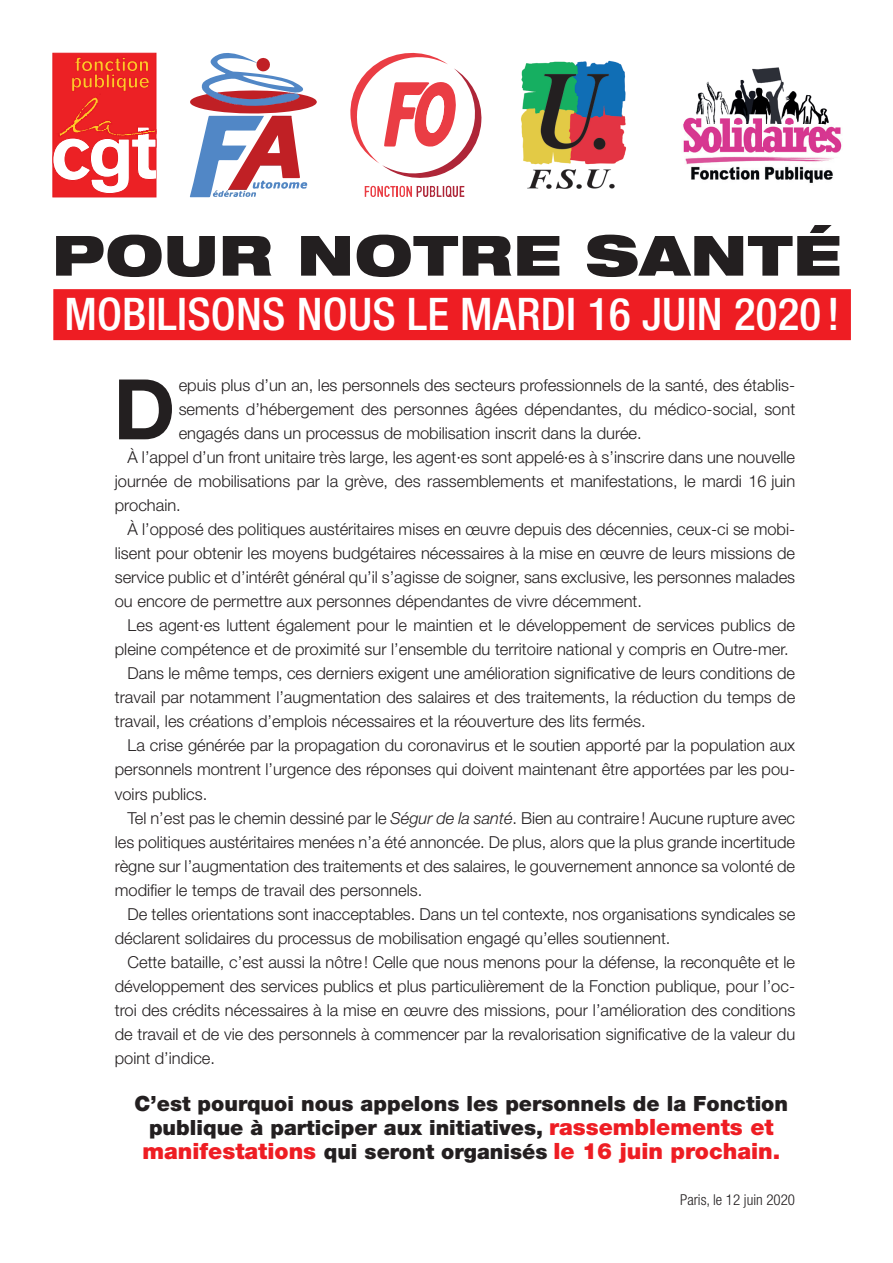
<style>
.page{position:relative;width:893px;height:1263px;background:#fff}
.page>*{position:absolute;margin:0;border:0;box-sizing:border-box;transform-origin:0 0}
.t1{font:700 83.7px "Helvetica Neue LT Std";color:#231f20}
.t2{font:900 expanded 55.5px "Helvetica Neue LT Std";letter-spacing:.02em;color:#231f20}
.t3{font:500 condensed 45px "Helvetica Neue LT Std";letter-spacing:.005em;color:#fff}
.t4{font:900 22.5px "Helvetica Neue LT Std";color:#ee1d23}
.t5{font:900 21px/24px "Helvetica Neue LT Std";color:#231f20;text-align:center}
.t6{font:300 16.5px "Helvetica Neue LT Std";color:#231f20}
.t7{font:300 condensed 15px "Helvetica Neue LT Std";color:#231f20}
.s1{font-style:italic}
.s2{font-size:22.5px;color:#ee1d23}
.s3{font-size:21px;color:#231f20}
</style>
<div class="page">
<svg style="left:190px;top:53px;width:127px;height:144px"></svg>
<div style="left:53px;top:53px;width:103px;height:144px;background:#ec2125"></div>
<svg style="left:52px;top:57px;width:105px;height:137px"></svg>
<svg style="left:350px;top:52px;width:132px;height:146px"></svg>
<img style="left:521px;top:60px;width:105px;height:129px">
<img style="left:683px;top:67px;width:159px;height:116px">
<div style="left:53px;top:289px;width:798px;height:51px;background:#ee1d23"></div>
<h2 class="t2" style="left:52px;top:220px;width:790px">POUR NOTRE SANTÉ</h2>
<h3 class="t3" style="left:64px;top:287px;width:777px">MOBILISONS NOUS LE MARDI 16 JUIN 2020 !</h3>
<h1 class="t1" style="left:113px;top:358px;width:64px">D</h1>
<p class="t6" style="left:179px;top:375px;width:618px">epuis plus d’un an, les personnels des secteurs professionnels de la santé, des établis-</p>
<p class="t6" style="left:179px;top:399px;width:618px">sements d’hébergement des personnes âgées dépendantes, du médico-social, sont</p>
<p class="t6" style="left:179px;top:423px;width:465px">engagés dans un processus de mobilisation inscrit dans la durée.</p>
<p class="t6" style="left:128px;top:447px;width:669px">À l’appel d’un front unitaire très large, les agent·es sont appelé·es à s’inscrire dans une nouvelle</p>
<p class="t6" style="left:115px;top:471px;width:682px">journée de mobilisations par la grève, des rassemblements et manifestations, le mardi 16 juin</p>
<p class="t6" style="left:115px;top:495px;width:68px">prochain.</p>
<p class="t6" style="left:128px;top:519px;width:669px">À l’opposé des politiques austéritaires mises en œuvre depuis des décennies, ceux-ci se mobi-</p>
<p class="t6" style="left:115px;top:543px;width:682px">lisent pour obtenir les moyens budgétaires nécessaires à la mise en œuvre de leurs missions de</p>
<p class="t6" style="left:115px;top:567px;width:682px">service public et d’intérêt général qu’il s’agisse de soigner, sans exclusive, les personnes malades</p>
<p class="t6" style="left:115px;top:591px;width:529px">ou encore de permettre aux personnes dépendantes de vivre décemment.</p>
<p class="t6" style="left:128px;top:615px;width:669px">Les agent·es luttent également pour le maintien et le développement de services publics de</p>
<p class="t6" style="left:115px;top:639px;width:675px">pleine compétence et de proximité sur l’ensemble du territoire national y compris en Outre-mer.</p>
<p class="t6" style="left:128px;top:663px;width:669px">Dans le même temps, ces derniers exigent une amélioration significative de leurs conditions de</p>
<p class="t6" style="left:115px;top:687px;width:682px">travail par notamment l’augmentation des salaires et des traitements, la réduction du temps de</p>
<p class="t6" style="left:115px;top:711px;width:532px">travail, les créations d’emplois nécessaires et la réouverture des lits fermés.</p>
<p class="t6" style="left:128px;top:735px;width:669px">La crise générée par la propagation du coronavirus et le soutien apporté par la population aux</p>
<p class="t6" style="left:115px;top:759px;width:682px">personnels montrent l’urgence des réponses qui doivent maintenant être apportées par les pou-</p>
<p class="t6" style="left:115px;top:783px;width:94px">voirs publics.</p>
<p class="t6" style="left:128px;top:807px;width:669px">Tel n’est pas le chemin dessiné par le <span class="s1">Ségur de la santé</span>. Bien au contraire ! Aucune rupture avec</p>
<p class="t6" style="left:115px;top:831px;width:682px">les politiques austéritaires menées n’a été annoncée. De plus, alors que la plus grande incertitude</p>
<p class="t6" style="left:115px;top:855px;width:682px">règne sur l’augmentation des traitements et des salaires, le gouvernement annonce sa volonté de</p>
<p class="t6" style="left:115px;top:879px;width:309px">modifier le temps de travail des personnels.</p>
<p class="t6" style="left:128px;top:903px;width:669px">De telles orientations sont inacceptables. Dans un tel contexte, nos organisations syndicales se</p>
<p class="t6" style="left:115px;top:927px;width:557px">déclarent solidaires du processus de mobilisation engagé qu’elles soutiennent.</p>
<p class="t6" style="left:128px;top:951px;width:669px">Cette bataille, c’est aussi la nôtre! Celle que nous menons pour la défense, la reconquête et le</p>
<p class="t6" style="left:115px;top:976px;width:682px">développement des services publics et plus particulièrement de la Fonction publique, pour l’oc-</p>
<p class="t6" style="left:115px;top:1000px;width:682px">troi des crédits nécessaires à la mise en œuvre des missions, pour l’amélioration des conditions</p>
<p class="t6" style="left:115px;top:1024px;width:682px">de travail et de vie des personnels à commencer par la revalorisation significative de la valeur du</p>
<p class="t6" style="left:115px;top:1048px;width:102px">point d’indice.</p>
<p class="t5" style="left:135px;top:1092px;width:655px">C’est pourquoi nous appelons les personnels de la Fonction publique à participer aux initiatives, <span class="s2">rassemblements et</span></p>
<h3 class="t4" style="left:142px;top:1138px;width:639px">manifestations <span class="s3">qui seront organisés</span> le 16 juin prochain.</h3>
<p class="t7" style="left:680px;top:1191px;width:116px">Paris, le 12 juin 2020</p>
</div>
